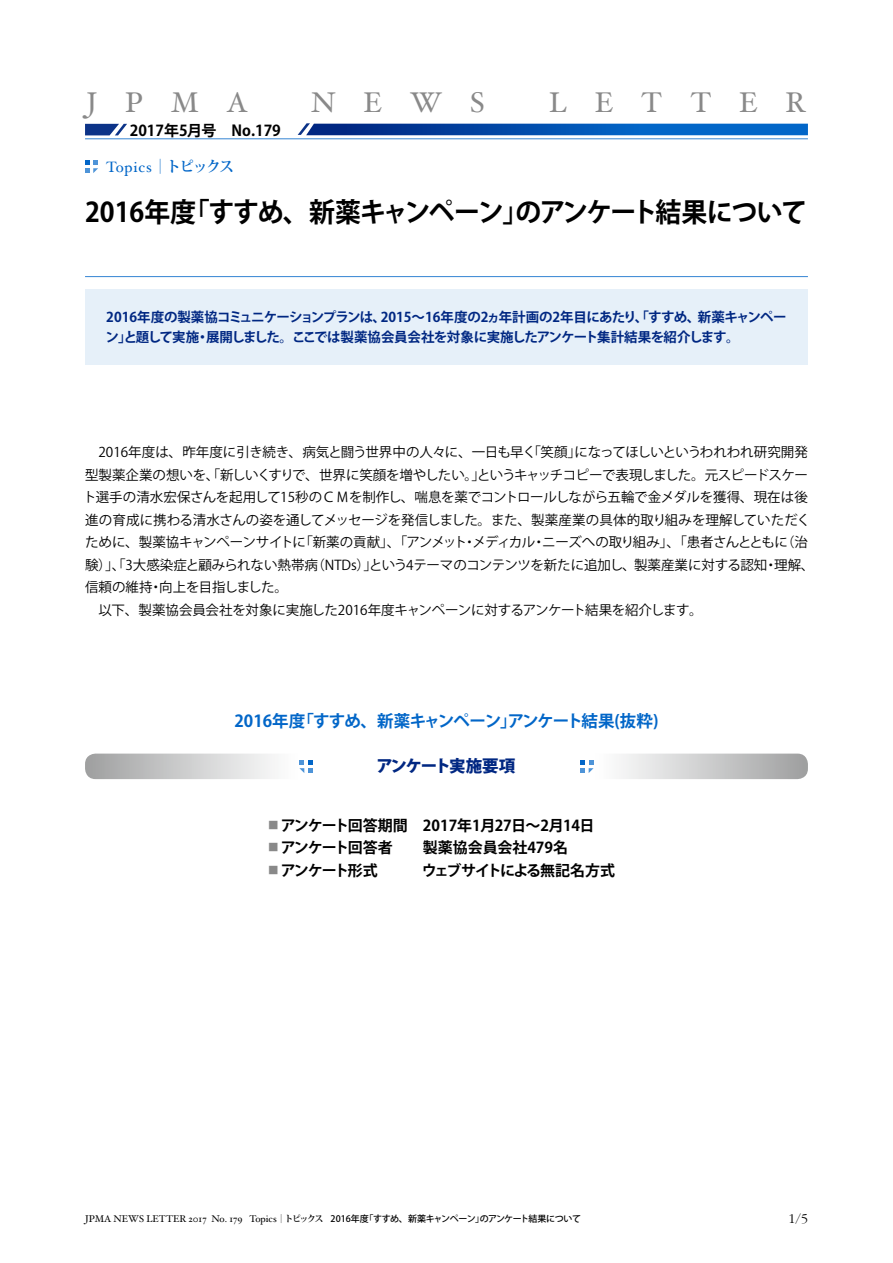
<style>
.page{position:relative;width:893px;height:1263px;background:#fff}
.page>*{position:absolute;margin:0;border:0;box-sizing:border-box;transform-origin:0 0}
.t1{font:28.5px "Hoefler Text";letter-spacing:.985em;color:#898989}
.t2{font:700 27px "Koz Go Pr 6 N";letter-spacing:-.05em;color:#000;scale:.96 1}
.t3{font:700 16.5px "Koz Go Pr 6 N";letter-spacing:-.05em;color:#0266c8}
.t4{font:800 16.5px "Koz Go Pro";letter-spacing:-.085em;color:#002782}
.t5{font:700 15px "Koz Go Pr 6 N";color:#000}
.t6{font:700 15px "Koz Go Pr 6 N";letter-spacing:-.02em;color:#000}
.t7{font:700 15px "Koz Go Pr 6 N";letter-spacing:-.08em;color:#000}
.t8{font:15px "Hoefler Text";letter-spacing:.05em;color:#0266c8}
.t9{font:300 13.8px "Garamond";color:#000}
.t10{font:13.5px/22.5px "Koz Go Pr 6 N";letter-spacing:-.02em;color:#000}
.t11{font:700 13.5px/19.5px "Koz Go Pr 6 N";letter-spacing:-.04em;color:#002782}
.t12{font:500 9px "Koz Go Pr 6 N";letter-spacing:-.05em;color:#000}
.s1{font-family:"Koz Min Pr 6 N";font-weight:700}
.s2{font-size:10.5px;color:#898989}
.s3{font-family:"Hoefler Text";font-weight:400;font-size:9.75px}
.s4{font-family:"Koz Min Pro";font-weight:400}
.s5{font-family:"Koz Min Pro";font-weight:700}
</style>
<div class="page">
<div style="left:85px;top:289px;width:723px;height:76px;background:#e6f0f9"></div>
<svg style="left:580px;top:754px;width:228px;height:25px"></svg>
<svg style="left:85px;top:754px;width:228px;height:25px"></svg>
<hr style="left:85px;top:276px;width:723px;height:1px;background:#3585d3">
<svg style="left:85px;top:160px;width:13px;height:13px"></svg>
<svg style="left:85px;top:124px;width:42px;height:11px"></svg>
<svg style="left:298px;top:123px;width:510px;height:12px;background:#135ab3"></svg>
<hr style="left:85px;top:139px;width:723px;height:1px;background:#3585d3">
<h1 class="t1" style="left:87px;top:85px;width:163px">JPMA</h1>
<h1 class="t1" style="left:311px;top:85px;width:175px">NEWS</h1>
<h1 class="t1" style="left:549px;top:85px;width:259px">LETTER</h1>
<p class="t5" style="left:130px;top:122px;width:153px">2017年5月号　No.179</p>
<p class="t8" style="left:106px;top:158px;width:130px">Topics<span class="s1">｜トピックス</span></p>
<h2 class="t2" style="left:85px;top:196px;width:754px">2016年度「すすめ、新薬キャンペーン」のアンケート結果について</h2>
<p class="t11" style="left:105px;top:308px;width:683px">2016年度の製薬協コミュニケーションプランは、2015〜16年度の2ヵ年計画の2年目にあたり、「すすめ、新薬キャンペーン」と題して実施・展開しました。ここでは製薬協会員会社を対象に実施したアンケート集計結果を紹介します。</p>
<p class="t10" style="left:83px;top:441px;width:733px">　2016年度は、昨年度に引き続き、病気と闘う世界中の人々に、一日も早く「笑顔」になってほしいというわれわれ研究開発型製薬企業の想いを、「新しいくすりで、世界に笑顔を増やしたい。」というキャッチコピーで表現しました。元スピードスケート選手の清水宏保さんを起用して15秒のＣＭを制作し、喘息を薬でコントロールしながら五輪で金メダルを獲得、現在は後進の育成に携わる清水さんの姿を通してメッセージを発信しました。また、製薬産業の具体的取り組みを理解していただくために、製薬協キャンペーンサイトに「新薬の貢献」、「アンメット・メディカル・ニーズへの取り組み」、「患者さんとともに（治験）」、「3大感染症と顧みられない熱帯病（NTDs）」という4テーマのコンテンツを新たに追加し、製薬産業に対する認知・理解、信頼の維持・向上を目指しました。<br>　以下、製薬協会員会社を対象に実施した2016年度キャンペーンに対するアンケート結果を紹介します。</p>
<p class="t3" style="left:235px;top:712px;width:425px">2016年度「すすめ、新薬キャンペーン」アンケート結果(抜粋)</p>
<p class="t4" style="left:377px;top:755px;width:140px">アンケート実施要項</p>
<p class="t6" style="left:268px;top:817px;width:328px"><span class="s2">■</span> アンケート回答期間　2017年1月27日〜2月14日</p>
<p class="t5" style="left:268px;top:839px;width:302px"><span class="s2">■</span> アンケート回答者　　製薬協会員会社479名</p>
<p class="t7" style="left:268px;top:862px;width:349px"><span class="s2">■</span> アンケート形式　　　ウェブサイトによる無記名方式</p>
<p class="t12" style="left:85px;top:1214px;width:498px"><span class="s3">JPMA NEWS LETTER 2017 No. 179 Topics</span><span class="s4">｜</span><span class="s5">トピックス</span> 2016年度「すすめ、新薬キャンペーン」のアンケート結果について</p>
<p class="t9" style="left:789px;top:1211px;width:21px">1/5</p>
</div>
